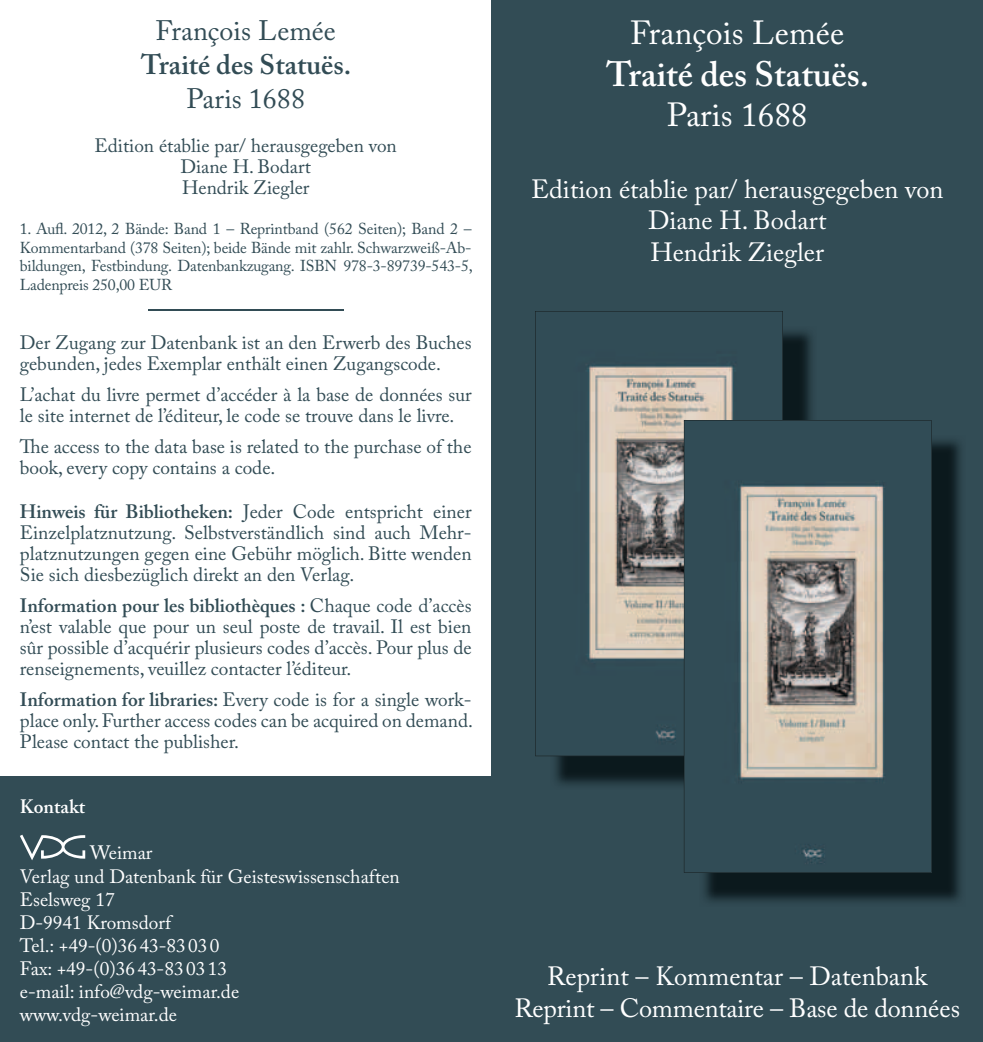
<style>
.page{position:relative;width:983px;height:1042px;background:#fff}
.page>*{position:absolute;margin:0;border:0;box-sizing:border-box;transform-origin:0 0}
.t1{font:600 35px "Adobe Caslon Pro";color:#fff}
.t2{font:33.25px "Adobe Caslon Pro";color:#fff}
.t3{font:28px "Adobe Caslon Pro";color:#324c55}
.t4{font:600 28px "Adobe Caslon Pro";color:#324c55}
.t5{font:26.25px/31.5px "Adobe Caslon Pro";color:#fff;text-align:center}
.t6{font:19.25px/21px "Adobe Caslon Pro";color:#324c55}
.t7{font:19.25px/23.1px "Adobe Caslon Pro";color:#fff}
.t8{font:600 19.25px "Adobe Caslon Pro";color:#fff}
.t9{font:15.75px/18.9px "Adobe Caslon Pro";letter-spacing:-.01em;color:#324c55;text-align:justify}
.s1{font-weight:600}
</style>
<div class="page">
<div style="left:0;top:776px;width:502px;height:266px;background:#324c55"></div>
<div style="left:491px;top:0;width:491px;height:1042px;background:#324c55"></div>
<img style="left:550px;top:326px;width:262px;height:459px">
<svg style="left:535px;top:311px;width:247px;height:445px"></svg>
<img style="left:704px;top:435px;width:257px;height:467px">
<svg style="left:683px;top:420px;width:248px;height:453px"></svg>
<svg style="left:20px;top:834px;width:65px;height:26px"></svg>
<hr style="left:148px;top:310px;width:195px;height:1px;background:#324c55">
<h3 class="t3" style="left:156px;top:14px;width:182px">François Lemée</h3>
<h3 class="t4" style="left:141px;top:48px;width:212px">Traité des Statuës.</h3>
<h3 class="t3" style="left:186px;top:82px;width:120px">Paris 1688</h3>
<p class="t6" style="left:95px;top:135px;width:303px;text-align:center">Edition établie par/ herausgegeben von<br>Diane H. Bodart<br>Hendrik Ziegler</p>
<p class="t9" style="left:20px;top:219px;width:454px">1. Aufl. 2012, 2 Bände: Band 1 – Reprintband (562 Seiten); Band 2 – Kommentarband (378 Seiten); beide Bände mit zahlr. Schwarzweiß-Ab&shy;bildungen, Festbindung. Datenbankzugang. ISBN 978-3-89739-543-5, Ladenpreis 250,00 EUR</p>
<p class="t6" style="left:20px;top:332px;width:453px">Der Zugang zur Datenbank ist an den Erwerb des Buches gebunden, jedes Exemplar enthält einen Zugangscode.</p>
<p class="t6" style="left:20px;top:384px;width:453px">L’achat du livre permet d’accéder à la base de données sur le site internet de l’éditeur, le code se trouve dans le livre.</p>
<p class="t6" style="left:20px;top:436px;width:453px;text-indent:21px">e access to the data base is related to the purchase of the book, every copy contains a code.</p>
<p class="t6" style="left:20px;top:501px;width:453px;text-align:justify"><span class="s1">Hinweis für Bibliotheken:</span> Jeder Code entspricht einer Einzelplatznutzung. Selbstverständlich sind auch Mehr&shy;platznutzungen gegen eine Gebühr möglich. Bitte wenden Sie sich diesbezüglich direkt an den Verlag.</p>
<p class="t6" style="left:20px;top:595px;width:453px;text-align:justify"><span class="s1">Information pour les bibliothèques :</span> Chaque code d’accès n’est valable que pour un seul poste de travail. Il est bien sûr possible d’acquérir plusieurs codes d’accès. Pour plus de renseignements, veuillez contacter l’éditeur.</p>
<p class="t6" style="left:20px;top:689px;width:454px;text-align:justify"><span class="s1">Information for libraries:</span> Every code is for a single work&shy;place only. Further access codes can be acquired on demand.<br>Please contact the publisher.</p>
<p class="t8" style="left:20px;top:795px;width:67px">Kontakt</p>
<p class="t7" style="left:20px;top:841px;width:381px;text-indent:70px">Weimar<br>Verlag und Datenbank für Geisteswissenschaften<br>Eselsweg 17<br>D-9941 Kromsdorf<br>Tel.: +49-(0)36 43-83 03 0<br>Fax: +49-(0)36 43-83 03 13<br>e-mail: info@vdg-weimar.de www.vdg-weimar.de</p>
<h2 class="t2" style="left:630px;top:13px;width:215px">François Lemée</h2>
<h1 class="t1" style="left:606px;top:54px;width:264px">Traité des Statuës.</h1>
<h2 class="t2" style="left:666px;top:95px;width:142px">Paris 1688</h2>
<h3 class="t5" style="left:531px;top:173px;width:413px">Edition établie par/ herausgegeben von<br>Diane H. Bodart<br>Hendrik Ziegler</h3>
<h3 class="t5" style="left:514px;top:960px;width:447px">Reprint – Kommentar – Datenbank<br>Reprint – Commentaire – Base de données</h3>
</div>
